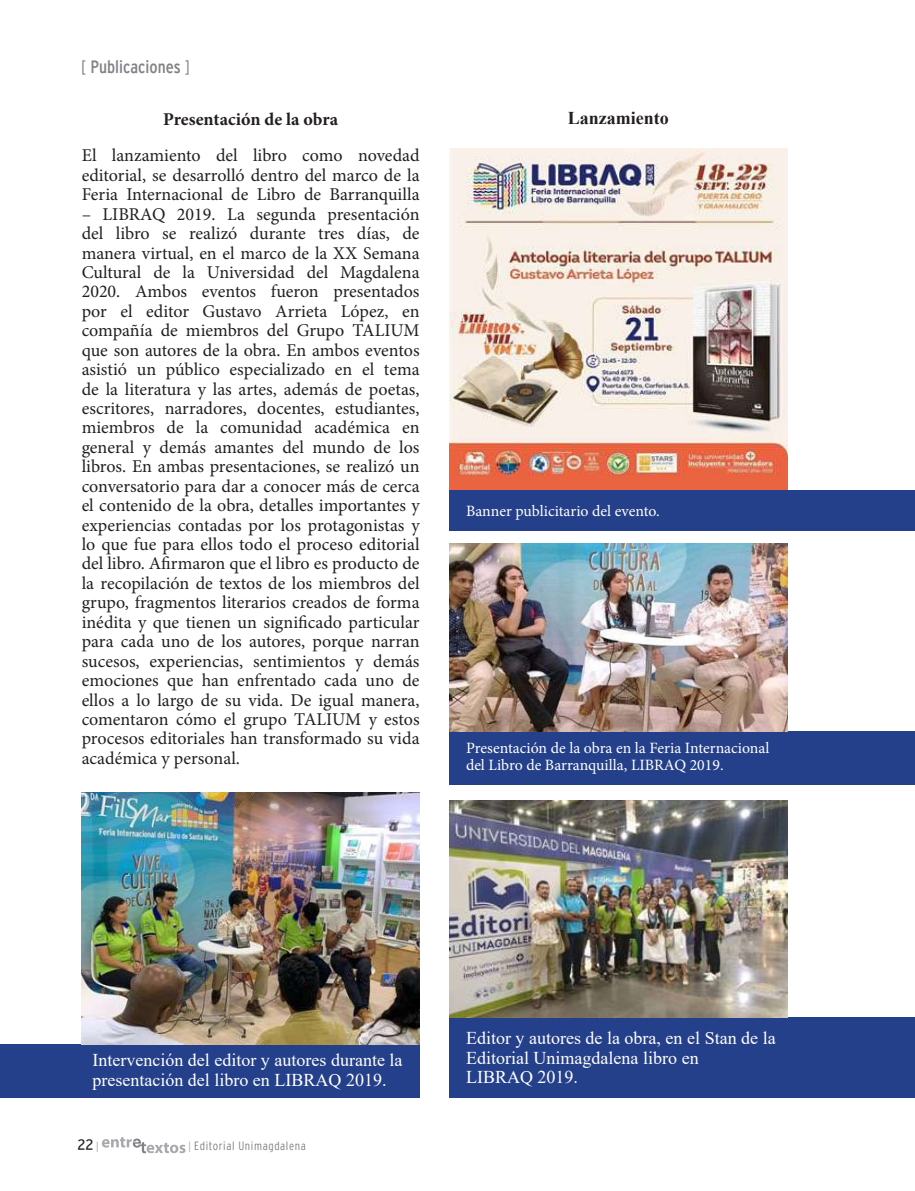
<style>
.page{position:relative;width:915px;height:1191px;background:#fff}
.page>*{position:absolute;margin:0;border:0;box-sizing:border-box;transform-origin:0 0}
.t1{font:18px/19.4px "Minion Pro";color:#231f20;text-align:justify}
.t2{font:18px/19.5px "Times New Roman";color:#fff}
.t3{font:700 18px "Minion Pro";color:#231f20}
.t4{font:18px "Interstate Cond Mono";color:#808285}
.t5{font:700 18px "Times New Roman";color:#231f20}
.t6{font:15.75px/17px "Minion Pro";color:#fff}
.t7{font:15px "Interstate Cond Mono";color:#231f20}
.t8{font:300 condensed 12px "Interstate";letter-spacing:.05em;color:#808285}
.s1{font-family:"Interstate";font-weight:300;font-stretch:condensed}
.s2{font-family:"Interstate Mono Lgt";font-size:10.5px;color:#a8a9ad}
.s3{font-family:"Interstate Mono Lgt";font-weight:400;font-stretch:normal;font-size:10.5px;color:#a8a9ad}
</style>
<div class="page">
<svg style="left:102px;top:1137px;width:83px;height:16px"></svg>
<div style="left:449px;top:490px;width:465px;height:41px;background:#24408a"></div>
<div style="left:449px;top:731px;width:465px;height:54px;background:#24408a"></div>
<div style="left:449px;top:1017px;width:465px;height:80px;background:#24408a"></div>
<div style="left:0;top:1044px;width:419px;height:53px;background:#24408a"></div>
<img style="left:449px;top:149px;width:338px;height:341px">
<img style="left:449px;top:543px;width:338px;height:188px">
<img style="left:82px;top:792px;width:337px;height:252px">
<img style="left:449px;top:800px;width:338px;height:217px">
<p class="t4" style="left:81px;top:57px;width:110px"><span class="s1">[</span> Publicaciones <span class="s1">]</span></p>
<p class="t3" style="left:163px;top:106px;width:176px">Presentación de la obra</p>
<p class="t1" style="left:82px;top:146px;width:339px">El lanzamiento del libro como novedad editorial, se desarrolló dentro del marco de la Feria Internacional de Libro de Barranquilla</p>
<p class="t1" style="left:82px;top:204px;width:339px">– LIBRAQ 2019. La segunda presentación del libro se realizó durante tres días, de manera virtual, en el marco de la XX Semana Cultural de la Universidad del Magdalena 2020. Ambos eventos fueron presentados por el editor Gustavo Arrieta López, en compañía de miembros del Grupo TALIUM que son autores de la obra. En ambos eventos asistió un público especializado en el tema de la literatura y las artes, además de poetas, escritores, narradores, docentes, estudiantes, miembros de la comunidad académica en general y demás amantes del mundo de los libros. En ambas presentaciones, se realizó un conversatorio para dar a conocer más de cerca el contenido de la obra, detalles importantes y experiencias contadas por los protagonistas y lo que fue para ellos todo el proceso editorial del libro. Afirmaron que el libro es producto de la recopilación de textos de los miembros del grupo, fragmentos literarios creados de forma inédita y que tienen un significado particular para cada uno de los autores, porque narran sucesos, experiencias, sentimientos y demás emociones que han enfrentado cada uno de ellos a lo largo de su vida. De igual manera, comentaron cómo el grupo TALIUM y estos procesos editoriales han transformado su vida académica y personal.</p>
<p class="t5" style="left:567px;top:105px;width:102px">Lanzamiento</p>
<p class="t6" style="left:466px;top:502px;width:195px">Banner publicitario del evento.</p>
<p class="t6" style="left:466px;top:739px;width:305px">Presentación de la obra en la Feria Internacional del Libro de Barranquilla, LIBRAQ 2019.</p>
<p class="t2" style="left:92px;top:1050px;width:311px">Intervención del editor y autores durante la presentación del libro en LIBRAQ 2019.</p>
<p class="t7" style="left:77px;top:1136px;width:23px">22<span class="s2">|</span></p>
<p class="t8" style="left:188px;top:1139px;width:119px"><span class="s3">|</span> Editorial Unimagdalena</p>
<p class="t2" style="left:466px;top:1028px;width:311px">Editor y autores de la obra, en el Stan de la<br>Editorial Unimagdalena libro en<br>LIBRAQ 2019.</p>
</div>
